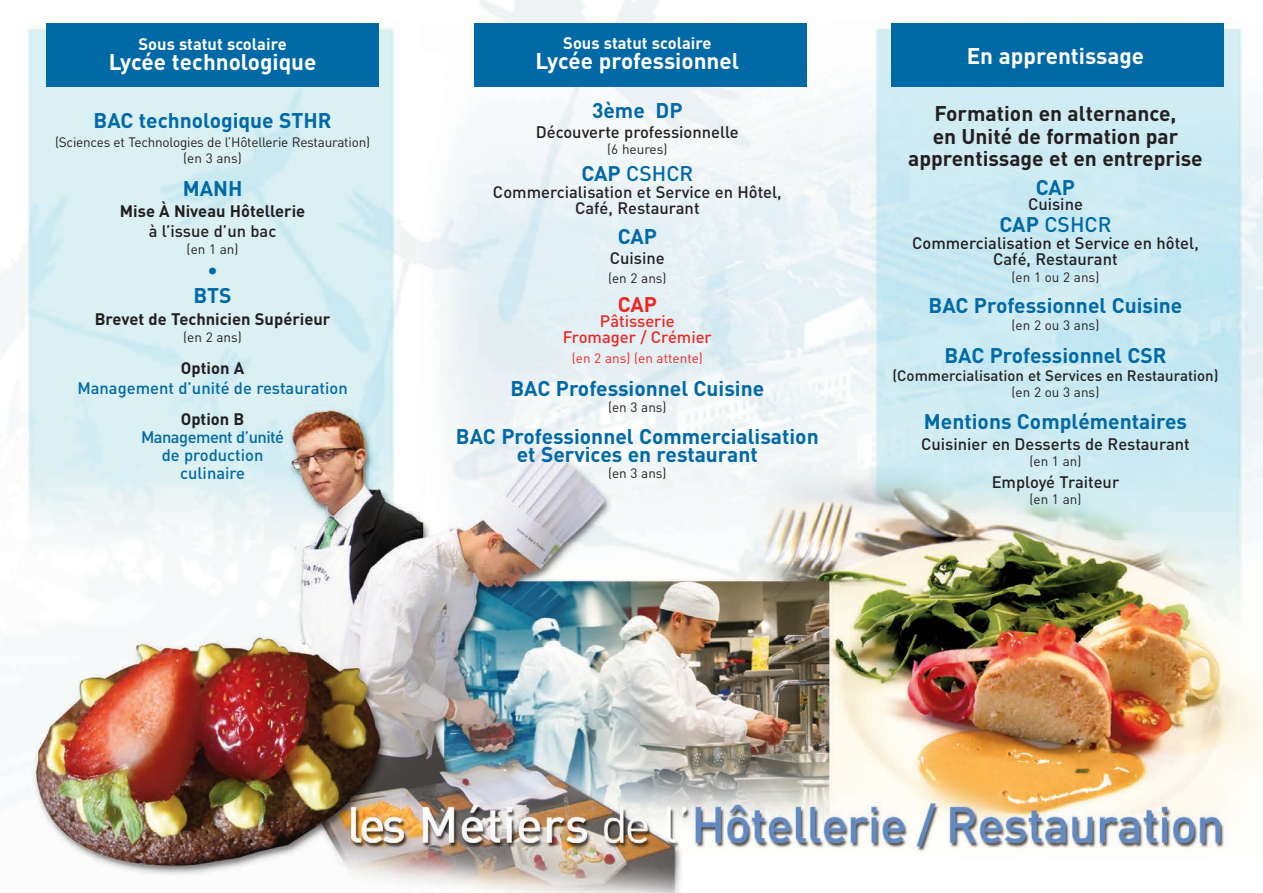
<style>
.page{position:relative;width:1263px;height:893px;background:#fff}
.page>*{position:absolute;margin:0;border:0;box-sizing:border-box;transform-origin:0 0}
.t1{font:700 22.5px "DIN";color:#fff}
.t2{font:700 21px/25.2px "DIN";color:#0069a6;text-align:center}
.t3{font:700 21px/22.5px "DIN";color:#231f20;text-align:center}
.t4{font:500 21px "DIN";color:#0069a6}
.t5{font:700 21px "DIN";color:#ed2724}
.t6{font:500 16.5px/16.5px "DIN";color:#231f20;text-align:center}
.t7{font:500 16.5px/18px "DIN";color:#0069a6;text-align:center}
.t8{font:700 16.5px "DIN";color:#231f20}
.t9{font:700 16.5px "DIN";color:#fff}
.t10{font:500 16.5px/16.5px "DIN";color:#ed2724;text-align:center}
.t11{font:500 15px "DIN";color:#231f20}
.t12{font:13.5px/16.6px "DIN";letter-spacing:-.015em;color:#231f20;text-align:center}
.t13{font:13.5px "DIN";color:#ed2724}
.s1{font-weight:700}
</style>
<div class="page">
<img style="left:0;top:0;width:1263px;height:893px">
<div style="left:46px;top:23px;width:332px;height:64px;background:#0069a6"></div>
<div style="left:474px;top:23px;width:333px;height:64px;background:#0069a6"></div>
<div style="left:891px;top:23px;width:332px;height:64px;background:#0069a6"></div>
<p class="t9" style="left:138px;top:38px;width:150px">Sous statut scolaire</p>
<h1 class="t1" style="left:109px;top:54px;width:209px">Lycée technologique</h1>
<p class="t2" style="left:94px;top:110px;width:240px">BAC technologique STHR</p>
<p class="t12" style="left:55px;top:135px;width:317px">(Sciences et Technologies de l’Hôtellerie Restauration) (en 3 ans)</p>
<p class="t2" style="left:183px;top:178px;width:61px">MANH</p>
<p class="t8" style="left:120px;top:205px;width:187px">Mise À Niveau Hôtellerie</p>
<p class="t6" style="left:149px;top:224px;width:129px">à l’issue d’un bac</p>
<p class="t12" style="left:187px;top:243px;width:53px">(en 1 an)</p>
<p class="t2" style="left:193px;top:260px;width:40px">•<br>BTS</p>
<p class="t8" style="left:95px;top:313px;width:237px">Brevet de Technicien Supérieur</p>
<p class="t12" style="left:183px;top:331px;width:60px">(en 2 ans)</p>
<p class="t8" style="left:181px;top:362px;width:65px">Option A</p>
<p class="t7" style="left:77px;top:381px;width:272px">Management d’unité de restauration</p>
<p class="t8" style="left:181px;top:414px;width:65px">Option B</p>
<p class="t7" style="left:141px;top:430px;width:145px">Management d’unité de production culinaire</p>
<p class="t9" style="left:563px;top:37px;width:150px">Sous statut scolaire</p>
<h1 class="t1" style="left:536px;top:53px;width:205px">Lycée professionnel</h1>
<p class="t2" style="left:592px;top:100px;width:92px">3ème DP</p>
<p class="t6" style="left:536px;top:125px;width:205px">Découverte professionnelle</p>
<p class="t12" style="left:607px;top:142px;width:62px">(6 heures)</p>
<p class="t4" style="left:581px;top:166px;width:113px"><span class="s1">CAP</span> CSHCR</p>
<p class="t6" style="left:493px;top:185px;width:290px">Commercialisation et Service en Hôtel,<br>Café, Restaurant</p>
<p class="t2" style="left:618px;top:226px;width:41px">CAP</p>
<p class="t6" style="left:610px;top:251px;width:56px">Cuisine</p>
<p class="t12" style="left:608px;top:271px;width:60px">(en 2 ans)</p>
<p class="t5" style="left:618px;top:297px;width:41px">CAP</p>
<p class="t10" style="left:563px;top:314px;width:151px">Pâtisserie<br>Fromager / Crémier</p>
<p class="t13" style="left:572px;top:353px;width:133px">(en 2 ans) (en attente)</p>
<p class="t2" style="left:510px;top:378px;width:255px">BAC Professionnel Cuisine</p>
<p class="t12" style="left:608px;top:400px;width:60px">(en 3 ans)</p>
<p class="t2" style="left:456px;top:430px;width:364px;line-height:18px">BAC Professionnel Commercialisation et Services en restaurant</p>
<p class="t12" style="left:608px;top:466px;width:60px">(en 3 ans)</p>
<h1 class="t1" style="left:967px;top:48px;width:179px">En apprentissage</h1>
<p class="t3" style="left:908px;top:105px;width:296px">Formation en alternance,<br>en Unité de formation par apprentissage et en entreprise</p>
<p class="t2" style="left:1036px;top:177px;width:41px">CAP</p>
<p class="t6" style="left:1028px;top:198px;width:56px">Cuisine</p>
<p class="t4" style="left:999px;top:218px;width:113px"><span class="s1">CAP</span> CSHCR</p>
<p class="t6" style="left:912px;top:237px;width:288px">Commercialisation et Service en hôtel,<br>Café, Restaurant</p>
<p class="t12" style="left:1011px;top:270px;width:89px">(en 1 ou 2 ans)</p>
<p class="t2" style="left:928px;top:296px;width:255px">BAC Professionnel Cuisine</p>
<p class="t12" style="left:1011px;top:318px;width:89px">(en 2 ou 3 ans)</p>
<p class="t2" style="left:944px;top:345px;width:224px">BAC Professionnel CSR</p>
<p class="t11" style="left:892px;top:370px;width:328px">(Commercialisation et Services en Restauration)</p>
<p class="t12" style="left:1011px;top:386px;width:89px">(en 2 ou 3 ans)</p>
<p class="t2" style="left:924px;top:411px;width:265px">Mentions Complémentaires</p>
<p class="t6" style="left:921px;top:438px;width:270px">Cuisinier en Desserts de Restaurant</p>
<p class="t12" style="left:1029px;top:455px;width:53px">(en 1 an)</p>
<p class="t6" style="left:992px;top:475px;width:129px">Employé Traiteur</p>
<p class="t12" style="left:1029px;top:492px;width:53px">(en 1 an)</p>
</div>
